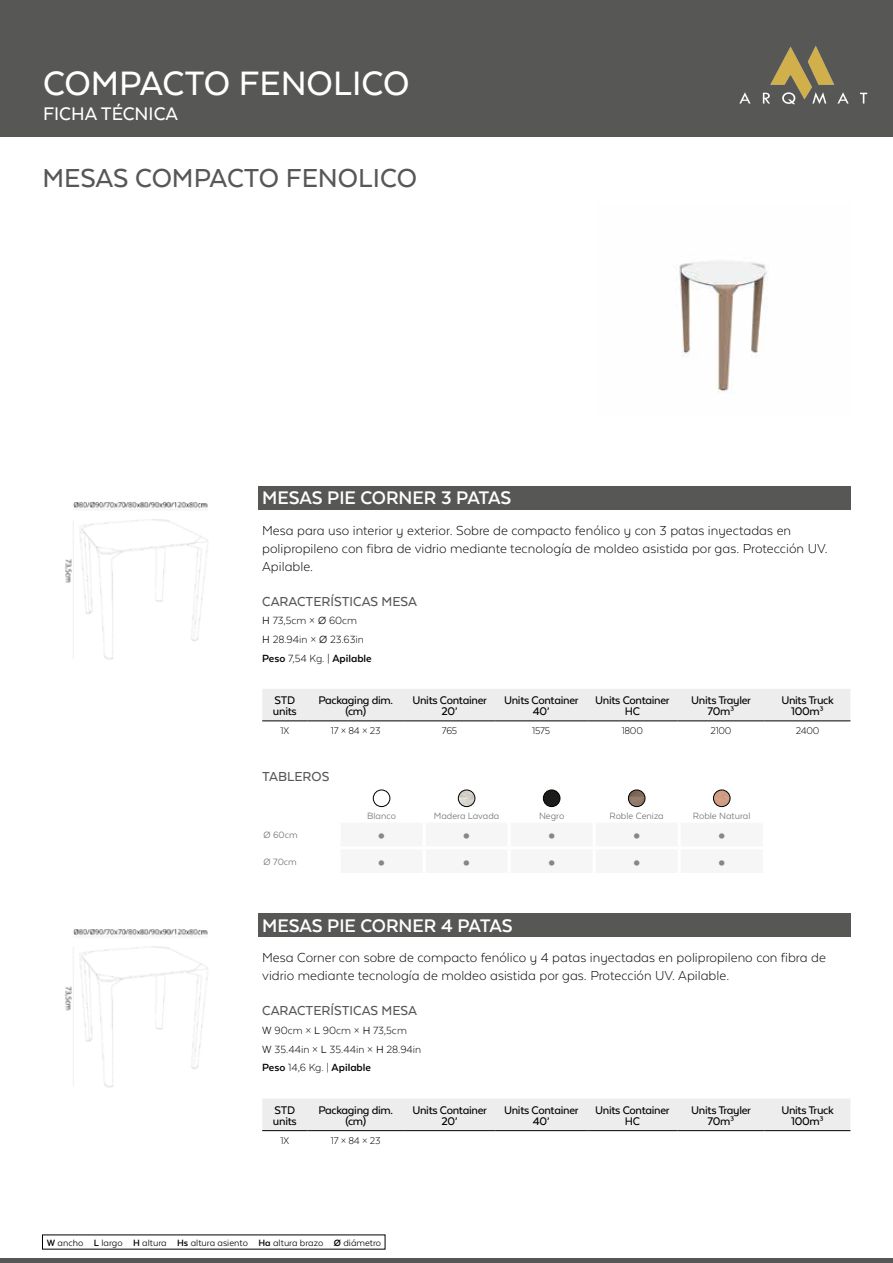
<style>
.page{position:relative;width:893px;height:1263px;background:#fff}
.page>*{position:absolute;margin:0;border:0;box-sizing:border-box;transform-origin:0 0}
.t1{font:500 39px "Texta Alt";color:#fff}
.t2{font:700 31.5px "Texta Alt";color:#878787}
.t3{font:500 30px "Texta Alt";color:#575756}
.t4{font:700 21px "Texta Alt";color:#fff}
.t5{font:500 21px "Texta Alt";color:#fff}
.t6{font:300 15px/18px "Texta Alt";color:#000}
.t7{font:500 15px "Texta Alt";color:#575756}
.t8{font:500 12.75px/10.5px "Texta Alt";letter-spacing:-.025em;color:#000;text-align:center}
.t9{font:300 12px/18.6px "Texta Alt";color:#000}
.t10{font:300 11.25px "Texta Alt";letter-spacing:-.02em;color:#000}
.t11{font:10.5px "Texta Alt";color:#000}
.t12{font:10.5px "Texta Alt";color:#706f6f}
.s1{font-weight:400}
.s2{font-weight:700}
</style>
<div class="page">
<hr style="left:0;top:1259px;width:893px;height:4px;background:#575756">
<div style="left:0;top:0;width:893px;height:137px;background:#575756"></div>
<img style="left:679px;top:261px;width:88px;height:132px">
<div style="left:258px;top:486px;width:592px;height:23px;background:#575756"></div>
<div style="left:262px;top:689px;width:588px;height:32px;background:#ededed"></div>
<hr style="left:262px;top:721px;width:46px;height:1px;background:#000">
<hr style="left:308px;top:721px;width:96px;height:1px;background:#000">
<hr style="left:404px;top:721px;width:91px;height:1px;background:#000">
<hr style="left:495px;top:721px;width:92px;height:1px;background:#000">
<hr style="left:587px;top:721px;width:90px;height:1px;background:#000">
<hr style="left:677px;top:721px;width:88px;height:1px;background:#000">
<hr style="left:765px;top:721px;width:85px;height:1px;background:#000">
<svg style="left:372px;top:790px;width:359px;height:18px"></svg>
<img style="left:373px;top:790px;width:17px;height:17px;border-radius:8px">
<div style="left:373px;top:790px;width:17px;height:17px;border:1px solid #000;border-radius:50%"></div>
<img style="left:458px;top:790px;width:17px;height:17px;border-radius:8px">
<div style="left:458px;top:790px;width:17px;height:17px;border:1px solid #000;border-radius:50%"></div>
<img style="left:543px;top:790px;width:17px;height:17px;border-radius:8px">
<div style="left:543px;top:790px;width:17px;height:17px;border:1px solid #000;border-radius:50%"></div>
<img style="left:628px;top:790px;width:17px;height:17px;border-radius:8px">
<div style="left:628px;top:790px;width:17px;height:17px;border:1px solid #000;border-radius:50%"></div>
<img style="left:713px;top:790px;width:17px;height:17px;border-radius:8px">
<div style="left:713px;top:790px;width:17px;height:17px;border:1px solid #000;border-radius:50%"></div>
<img style="left:64px;top:502px;width:144px;height:158px">
<div style="left:258px;top:914px;width:592px;height:23px;background:#575756"></div>
<div style="left:262px;top:1099px;width:588px;height:31px;background:#ededed"></div>
<hr style="left:262px;top:1130px;width:46px;height:1px;background:#000">
<hr style="left:308px;top:1130px;width:96px;height:1px;background:#000">
<hr style="left:404px;top:1130px;width:91px;height:1px;background:#000">
<hr style="left:495px;top:1130px;width:92px;height:1px;background:#000">
<hr style="left:587px;top:1130px;width:90px;height:1px;background:#000">
<hr style="left:677px;top:1130px;width:88px;height:1px;background:#000">
<hr style="left:765px;top:1130px;width:85px;height:1px;background:#000">
<img style="left:64px;top:929px;width:144px;height:159px">
<img style="left:739px;top:46px;width:128px;height:59px">
<h1 class="t1" style="left:43px;top:63px;width:368px">COMPACTO FENOLICO</h1>
<h3 class="t5" style="left:43px;top:103px;width:136px">FICHA TÉCNICA</h3>
<h3 class="t3" style="left:43px;top:163px;width:376px">MESAS COMPACTO FENOLICO</h3>
<h3 class="t4" style="left:262px;top:487px;width:251px">MESAS PIE CORNER 3 PATAS</h3>
<p class="t6" style="left:262px;top:521px;width:567px">Mesa para uso interior y exterior. Sobre de compacto fenólico y con 3 patas inyectadas en polipropileno con fibra de vidrio mediante tecnología de moldeo asistida por gas. Protección UV.<br>Apilable.</p>
<p class="t7" style="left:262px;top:593px;width:156px">CARACTERÍSTICAS MESA</p>
<p class="t9" style="left:262px;top:611px;width:111px"><span class="s1">H</span> 73,5cm × <span class="s1">Ø</span> 60cm<br><span class="s1">H</span> 28.94in × <span class="s1">Ø</span> 23.63in<br><span class="s2">Peso</span> 7,54 Kg. | <span class="s2">Apilable</span></p>
<p class="t8" style="left:273px;top:695px;width:25px;text-align:left">STD units</p>
<p class="t8" style="left:318px;top:695px;width:76px">Packaging dim. (cm)</p>
<p class="t8" style="left:412px;top:695px;width:76px">Units Container<br>20’</p>
<p class="t8" style="left:504px;top:695px;width:76px">Units Container<br>40’</p>
<p class="t8" style="left:595px;top:695px;width:76px">Units Container<br>HC</p>
<p class="t8" style="left:691px;top:695px;width:61px">Units Trayler<br>70m³</p>
<p class="t8" style="left:781px;top:695px;width:54px">Units Truck<br>100m³</p>
<p class="t10" style="left:281px;top:725px;width:10px">1X</p>
<p class="t10" style="left:331px;top:725px;width:51px">17 × 84 × 23</p>
<p class="t10" style="left:442px;top:725px;width:17px">765</p>
<p class="t10" style="left:532px;top:725px;width:19px">1575</p>
<p class="t10" style="left:622px;top:725px;width:23px">1800</p>
<p class="t10" style="left:710px;top:725px;width:22px">2100</p>
<p class="t10" style="left:796px;top:725px;width:25px">2400</p>
<p class="t7" style="left:262px;top:769px;width:69px">TABLEROS</p>
<p class="t12" style="left:367px;top:810px;width:30px">Blanco</p>
<p class="t12" style="left:434px;top:810px;width:67px">Madera Lavada</p>
<p class="t12" style="left:539px;top:810px;width:27px">Negro</p>
<p class="t12" style="left:610px;top:810px;width:56px">Roble Ceniza</p>
<p class="t12" style="left:693px;top:810px;width:59px">Roble Natural</p>
<p class="t12" style="left:264px;top:830px;width:36px">Ø 60cm</p>
<h2 class="t2" style="left:377px;top:818px;width:97px">• •</h2>
<h2 class="t2" style="left:547px;top:818px;width:97px">• •</h2>
<h2 class="t2" style="left:717px;top:818px;width:12px">•</h2>
<p class="t12" style="left:264px;top:856px;width:35px">Ø 70cm</p>
<h2 class="t2" style="left:377px;top:844px;width:97px">• •</h2>
<h2 class="t2" style="left:547px;top:844px;width:97px">• •</h2>
<h2 class="t2" style="left:717px;top:844px;width:12px">•</h2>
<h3 class="t4" style="left:262px;top:914px;width:252px">MESAS PIE CORNER 4 PATAS</h3>
<p class="t6" style="left:262px;top:949px;width:565px">Mesa Corner con sobre de compacto fenólico y 4 patas inyectadas en polipropileno con fibra de vidrio mediante tecnología de moldeo asistida por gas. Protección UV. Apilable.</p>
<p class="t7" style="left:262px;top:1003px;width:156px">CARACTERÍSTICAS MESA</p>
<p class="t9" style="left:262px;top:1021px;width:161px"><span class="s1">W</span> 90cm × <span class="s1">L</span> 90cm × <span class="s1">H</span> 73,5cm<br><span class="s1">W</span> 35.44in × <span class="s1">L</span> 35.44in × <span class="s1">H</span> 28.94in<br><span class="s2">Peso</span> 14,6 Kg. | <span class="s2">Apilable</span></p>
<p class="t8" style="left:273px;top:1105px;width:25px;text-align:left">STD units</p>
<p class="t8" style="left:318px;top:1105px;width:76px">Packaging dim. (cm)</p>
<p class="t8" style="left:412px;top:1105px;width:76px">Units Container<br>20’</p>
<p class="t8" style="left:504px;top:1105px;width:76px">Units Container<br>40’</p>
<p class="t8" style="left:595px;top:1105px;width:76px">Units Container<br>HC</p>
<p class="t8" style="left:691px;top:1105px;width:61px">Units Trayler<br>70m³</p>
<p class="t8" style="left:781px;top:1105px;width:54px">Units Truck<br>100m³</p>
<p class="t10" style="left:281px;top:1134px;width:10px">1X</p>
<p class="t10" style="left:331px;top:1134px;width:51px">17 × 84 × 23</p>
<p class="t11" style="left:47px;top:1237px;width:336px"><span class="s2">W</span> ancho <span class="s2">L</span> largo <span class="s2">H</span> altura <span class="s2">Hs</span> altura asiento <span class="s2">Ha</span> altura brazo <span class="s2">Ø</span> diámetro</p>
</div>
